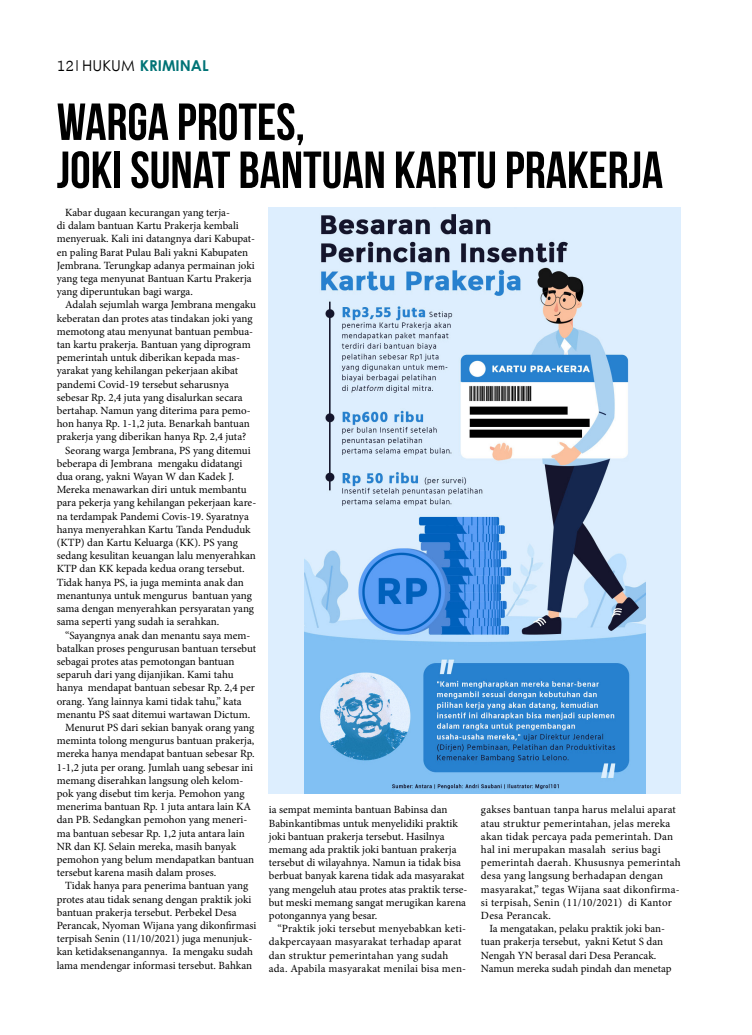
<style>
.page{position:relative;width:752px;height:1035px;background:#fff}
.page>*{position:absolute;margin:0;border:0;box-sizing:border-box;transform-origin:0 0}
.t1{font:700 52px/48px "Bebas Neue";color:#000}
.t2{font:700 15px "Levenim";color:#007376}
.t3{font:11px/13.2px "Minion Pro";color:#000}
.t4{font:11px/13.2px "Minion Pro";letter-spacing:.02em;color:#000}
.s1{font-weight:400;color:#000}
</style>
<div class="page">
<div style="left:269px;top:208px;width:411px;height:586px;background:#ddeefe"></div>
<img style="left:305px;top:214px;width:339px;height:580px">
<h2 class="t2" style="left:57px;top:56px;width:153px"><span class="s1">12 HUKUM</span> KRIMINAL</h2>
<h1 class="t1" style="left:57px;top:97px;width:607px">WARGA PROTES,<br>JOKI SUNAT BANTUAN KARTU PRAKERJA</h1>
<p class="t3" style="left:57px;top:206px;width:200px;text-indent:9px">Kabar dugaan kecurangan yang terja-<br>di dalam bantuan Kartu Prakerja kembali menyeruak. Kali ini datangnya dari Kabupat&shy;en paling Barat Pulau Bali yakni Kabupaten Jembrana. Terungkap adanya permainan joki yang tega menyunat Bantuan Kartu Prakerja yang diperuntukan bagi warga.</p>
<p class="t3" style="left:65px;top:298px;width:192px">Adalah sejumlah warga Jembrana mengaku</p>
<p class="t3" style="left:57px;top:311px;width:197px">keberatan dan protes atas tindakan joki yang</p>
<p class="t3" style="left:57px;top:325px;width:198px">memotong atau menyunat bantuan pembua-</p>
<p class="t3" style="left:57px;top:338px;width:195px">tan kartu prakerja. Bantuan yang diprogram</p>
<p class="t3" style="left:57px;top:351px;width:184px">pemerintah untuk diberikan kepada mas-</p>
<p class="t3" style="left:57px;top:364px;width:183px">yarakat yang kehilangan pekerjaan akibat</p>
<p class="t3" style="left:57px;top:377px;width:174px">pandemi Covid-19 tersebut seharusnya</p>
<p class="t3" style="left:57px;top:391px;width:187px">sebesar Rp. 2,4 juta yang disalurkan secara</p>
<p class="t3" style="left:57px;top:404px;width:195px">bertahap. Namun yang diterima para pemo-</p>
<p class="t3" style="left:57px;top:417px;width:194px">hon hanya Rp. 1-1,2 juta. Benarkah bantuan</p>
<p class="t3" style="left:57px;top:430px;width:191px">prakerja yang diberikan hanya Rp. 2,4 juta?</p>
<p class="t3" style="left:65px;top:443px;width:187px">Seorang warga Jembrana, PS yang ditemui</p>
<p class="t3" style="left:57px;top:457px;width:187px">beberapa di Jembrana mengaku didatangi</p>
<p class="t3" style="left:57px;top:470px;width:179px">dua orang, yakni Wayan W dan Kadek J.</p>
<p class="t3" style="left:57px;top:483px;width:191px">Mereka menawarkan diri untuk membantu</p>
<p class="t3" style="left:57px;top:496px;width:201px">para pekerja yang kehilangan pekerjaan kare-</p>
<p class="t3" style="left:57px;top:509px;width:193px">na terdampak Pandemi Covis-19. Syaratnya</p>
<p class="t3" style="left:57px;top:523px;width:195px">hanya menyerahkan Kartu Tanda Penduduk</p>
<p class="t3" style="left:57px;top:536px;width:183px">(KTP) dan Kartu Keluarga (KK). PS yang</p>
<p class="t3" style="left:57px;top:549px;width:200px">sedang kesulitan keuangan lalu menyerahkan</p>
<p class="t3" style="left:57px;top:562px;width:189px">KTP dan KK kepada kedua orang tersebut.</p>
<p class="t3" style="left:57px;top:575px;width:188px">Tidak hanya PS, ia juga meminta anak dan</p>
<p class="t3" style="left:57px;top:589px;width:197px">menantunya untuk mengurus bantuan yang</p>
<p class="t3" style="left:57px;top:602px;width:199px">sama dengan menyerahkan persyaratan yang</p>
<p class="t3" style="left:57px;top:615px;width:164px">sama seperti yang sudah ia serahkan.</p>
<p class="t3" style="left:65px;top:628px;width:187px">“Sayangnya anak dan menantu saya mem-</p>
<p class="t3" style="left:57px;top:641px;width:201px">batalkan proses pengurusan bantuan tersebut</p>
<p class="t3" style="left:57px;top:655px;width:179px">sebagai protes atas pemotongan bantuan</p>
<p class="t3" style="left:57px;top:668px;width:178px">separuh dari yang dijanjikan. Kami tahu</p>
<p class="t3" style="left:57px;top:681px;width:199px">hanya mendapat bantuan sebesar Rp. 2,4 per</p>
<p class="t3" style="left:57px;top:694px;width:186px">orang. Yang lainnya kami tidak tahu,” kata</p>
<p class="t3" style="left:57px;top:707px;width:195px">menantu PS saat ditemui wartawan Dictum.</p>
<p class="t3" style="left:65px;top:721px;width:190px">Menurut PS dari sekian banyak orang yang</p>
<p class="t3" style="left:57px;top:734px;width:199px">meminta tolong mengurus bantuan prakerja,</p>
<p class="t3" style="left:57px;top:747px;width:199px">mereka hanya mendapat bantuan sebesar Rp.</p>
<p class="t3" style="left:57px;top:760px;width:198px">1-1,2 juta per orang. Jumlah uang sebesar ini</p>
<p class="t3" style="left:57px;top:773px;width:188px">memang diserahkan langsung oleh kelom-</p>
<p class="t3" style="left:57px;top:787px;width:189px">pok yang disebut tim kerja. Pemohon yang</p>
<p class="t3" style="left:57px;top:800px;width:196px">menerima bantuan Rp. 1 juta antara lain KA</p>
<p class="t3" style="left:57px;top:813px;width:192px">dan PB. Sedangkan pemohon yang meneri-</p>
<p class="t3" style="left:57px;top:826px;width:189px">ma bantuan sebesar Rp. 1,2 juta antara lain</p>
<p class="t3" style="left:57px;top:839px;width:181px">NR dan KJ. Selain mereka, masih banyak</p>
<p class="t3" style="left:57px;top:853px;width:199px">pemohon yang belum mendapatkan bantuan</p>
<p class="t3" style="left:57px;top:866px;width:161px">tersebut karena masih dalam proses.</p>
<p class="t3" style="left:65px;top:879px;width:184px">Tidak hanya para penerima bantuan yang</p>
<p class="t3" style="left:57px;top:892px;width:196px">protes atau tidak senang dengan praktik joki</p>
<p class="t3" style="left:57px;top:905px;width:181px">bantuan prakerja tersebut. Perbekel Desa</p>
<p class="t3" style="left:57px;top:919px;width:201px">Perancak, Nyoman Wijana yang dikonfirmasi</p>
<p class="t3" style="left:57px;top:932px;width:197px">terpisah Senin (11/10/2021) juga menunjuk-</p>
<p class="t3" style="left:57px;top:945px;width:198px">kan ketidaksenangannya. Ia mengaku sudah</p>
<p class="t3" style="left:57px;top:958px;width:197px">lama mendengar informasi tersebut. Bahkan</p>
<p class="t3" style="left:269px;top:803px;width:200px">ia sempat meminta bantuan Babinsa dan Babinkantibmas untuk menyelidiki praktik joki bantuan prakerja tersebut. Hasilnya memang ada praktik joki bantuan prakerja tersebut di wilayahnya. Namun ia tidak bisa berbuat banyak karena tidak ada masyarakat yang mengeluh atau protes atas praktik terse&shy;but meski memang sangat merugikan karena potongannya yang besar.</p>
<p class="t4" style="left:269px;top:922px;width:199px;text-indent:9px">“Praktik joki tersebut menyebabkan keti&shy;dakpercayaan masyarakat terhadap aparat dan struktur pemerintahan yang sudah ada. Apabila masyarakat menilai bisa men-</p>
<p class="t4" style="left:480px;top:803px;width:201px">gakses bantuan tanpa harus melalui aparat atau struktur pemerintahan, jelas mereka akan tidak percaya pada pemerintah. Dan hal ini merupakan masalah serius bagi pemerintah daerah. Khususnya pemerintah desa yang langsung berhadapan dengan masyarakat,” tegas Wijana saat dikonfirma&shy;si terpisah, Senin (11/10/2021) di Kantor Desa Perancak.</p>
<p class="t3" style="left:480px;top:922px;width:192px;text-indent:9px">Ia mengatakan, pelaku praktik joki ban&shy;tuan prakerja tersebut, yakni Ketut S dan Nengah YN berasal dari Desa Perancak.<br>Namun mereka sudah pindah dan menetap</p>
</div>
